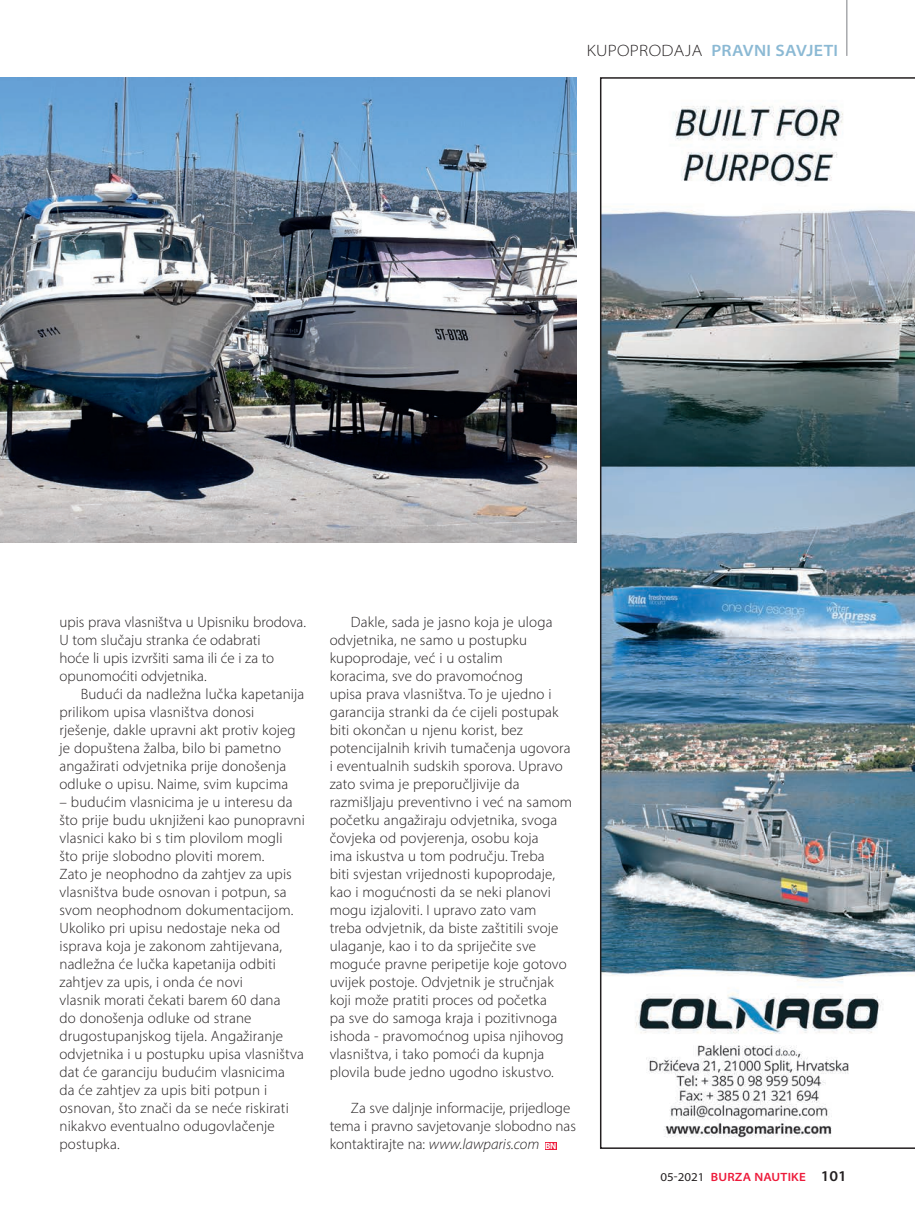
<style>
.page{position:relative;width:915px;height:1227px;background:#fff}
.page>*{position:absolute;margin:0;border:0;box-sizing:border-box;transform-origin:0 0}
.t1{font:600 semi-expanded 16.5px "Myriad Pro";letter-spacing:.02em;color:#8bb9d4}
.t2{font:300 15px/18px "Myriad Pro";letter-spacing:.01em;color:#231f20}
.t3{font:600 semi-expanded 12px "Myriad Pro";letter-spacing:.02em;color:#ed1a3a}
.s1{font-weight:300;color:#231f20}
.s2{font-style:italic}
.s3{font-weight:700;font-size:9px;color:#fff}
.s4{font-weight:400;color:#231f20}
.s5{font-size:15px;color:#231f20}
</style>
<div class="page">
<div style="left:545px;top:1142px;width:11px;height:7px;background:#ed1a3a"></div>
<hr style="left:845px;top:0;width:2px;height:56px;background:#a8a9ad">
<img style="left:0;top:77px;width:576px;height:466px">
<img style="left:600px;top:77px;width:314px;height:1072px">
<p class="t1" style="left:586px;top:39px;width:253px"><span class="s1">KUPOPRODAJA</span> PRAVNI SAVJETI</p>
<p class="t2" style="left:59px;top:613px;width:248px">upis prava vlasništva u Upisniku brodova.<br>U tom slučaju stranka će odabrati<br>hoće li upis izvršiti sama ili će i za to opunomoćiti odvjetnika.</p>
<p class="t2" style="left:59px;top:685px;width:246px;text-indent:21px">Budući da nadležna lučka kapetanija prilikom upisa vlasništva donosi rješenje, dakle upravni akt protiv kojeg je dopuštena žalba, bilo bi pametno angažirati odvjetnika prije donošenja odluke o upisu. Naime, svim kupcima</p>
<p class="t2" style="left:59px;top:793px;width:247px">– budućim vlasnicima je u interesu da što prije budu uknjiženi kao punopravni vlasnici kako bi s tim plovilom mogli<br>što prije slobodno ploviti morem.<br>Zato je neophodno da zahtjev za upis vlasništva bude osnovan i potpun, sa svom neophodnom dokumentacijom.<br>Ukoliko pri upisu nedostaje neka od isprava koja je zakonom zahtijevana, nadležna će lučka kapetanija odbiti zahtjev za upis, i onda će novi<br>vlasnik morati čekati barem 60 dana<br>do donošenja odluke od strane drugostupanjskog tijela. Angažiranje odvjetnika i u postupku upisa vlasništva dat će garanciju budućim vlasnicima<br>da će zahtjev za upis biti potpun i osnovan, što znači da se neće riskirati nikakvo eventualno odugovlačenje postupka.</p>
<p class="t2" style="left:329px;top:613px;width:244px;text-indent:21px">Dakle, sada je jasno koja je uloga odvjetnika, ne samo u postupku kupoprodaje, već i u ostalim<br>koracima, sve do pravomoćnog<br>upisa prava vlasništva. To je ujedno i garancija stranki da će cijeli postupak biti okončan u njenu korist, bez potencijalnih krivih tumačenja ugovora i eventualnih sudskih sporova. Upravo zato svima je preporučljivije da razmišljaju preventivno i već na samom početku angažiraju odvjetnika, svoga čovjeka od povjerenja, osobu koja<br>ima iskustva u tom području. Treba<br>biti svjestan vrijednosti kupoprodaje, kao i mogućnosti da se neki planovi mogu izjaloviti. I upravo zato vam<br>treba odvjetnik, da biste zaštitili svoje ulaganje, kao i to da spriječite sve moguće pravne peripetije koje gotovo uvijek postoje. Odvjetnik je stručnjak koji može pratiti proces od početka<br>pa sve do samoga kraja i pozitivnoga ishoda - pravomoćnog upisa njihovog vlasništva, i tako pomoći da kupnja plovila bude jedno ugodno iskustvo.</p>
<p class="t2" style="left:329px;top:1099px;width:248px;text-indent:21px">Za sve daljnje informacije, prijedloge tema i pravno savjetovanje slobodno nas kontaktirajte na: <span class="s2">www.lawparis.com</span> <span class="s3">BN</span></p>
<p class="t3" style="left:660px;top:1169px;width:188px"><span class="s4">05-2021</span> BURZA NAUTIKE <span class="s5">101</span></p>
</div>
